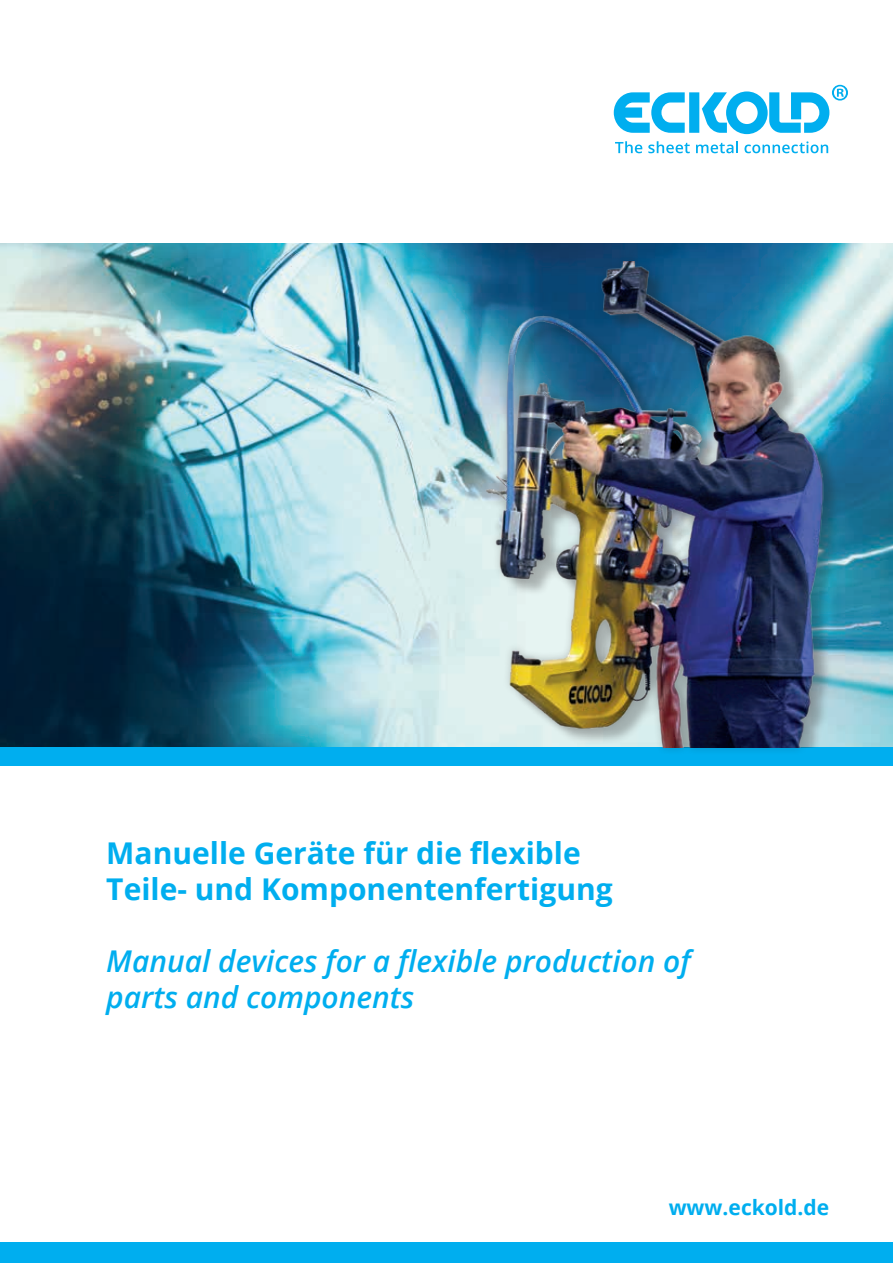
<style>
.page{position:relative;width:893px;height:1263px;background:#fff}
.page>*{position:absolute;margin:0;border:0;box-sizing:border-box;transform-origin:0 0}
.t1{font:700 30px/36px "Open Sans";color:#00aeef}
.t2{font:italic 600 30px/36px "Open Sans";color:#00aeef}
.t3{font:700 21px "Open Sans";color:#00aeef}
</style>
<div class="page">
<div style="left:0;top:1242px;width:893px;height:21px;background:#00aeef"></div>
<svg style="left:615px;top:141px;width:27px;height:12px"></svg>
<svg style="left:648px;top:141px;width:42px;height:12px"></svg>
<svg style="left:696px;top:141px;width:42px;height:12px"></svg>
<svg style="left:744px;top:141px;width:84px;height:12px"></svg>
<svg style="left:614px;top:85px;width:234px;height:49px"></svg>
<img style="left:0;top:243px;width:893px;height:504px">
<div style="left:0;top:747px;width:893px;height:18px;background:#00aeef"></div>
<div style="left:479px;top:253px;width:351px;height:503px;background:#231f20;opacity:.22"></div>
<img style="left:469px;top:262px;width:387px;height:485px">
<p class="t1" style="left:106px;top:835px;width:508px">Manuelle Geräte für die flexible<br>Teile- und Komponentenfertigung</p>
<p class="t2" style="left:106px;top:943px;width:586px">Manual devices for a flexible production of parts and components</p>
<p class="t3" style="left:669px;top:1193px;width:162px">www.eckold.de</p>
</div>
